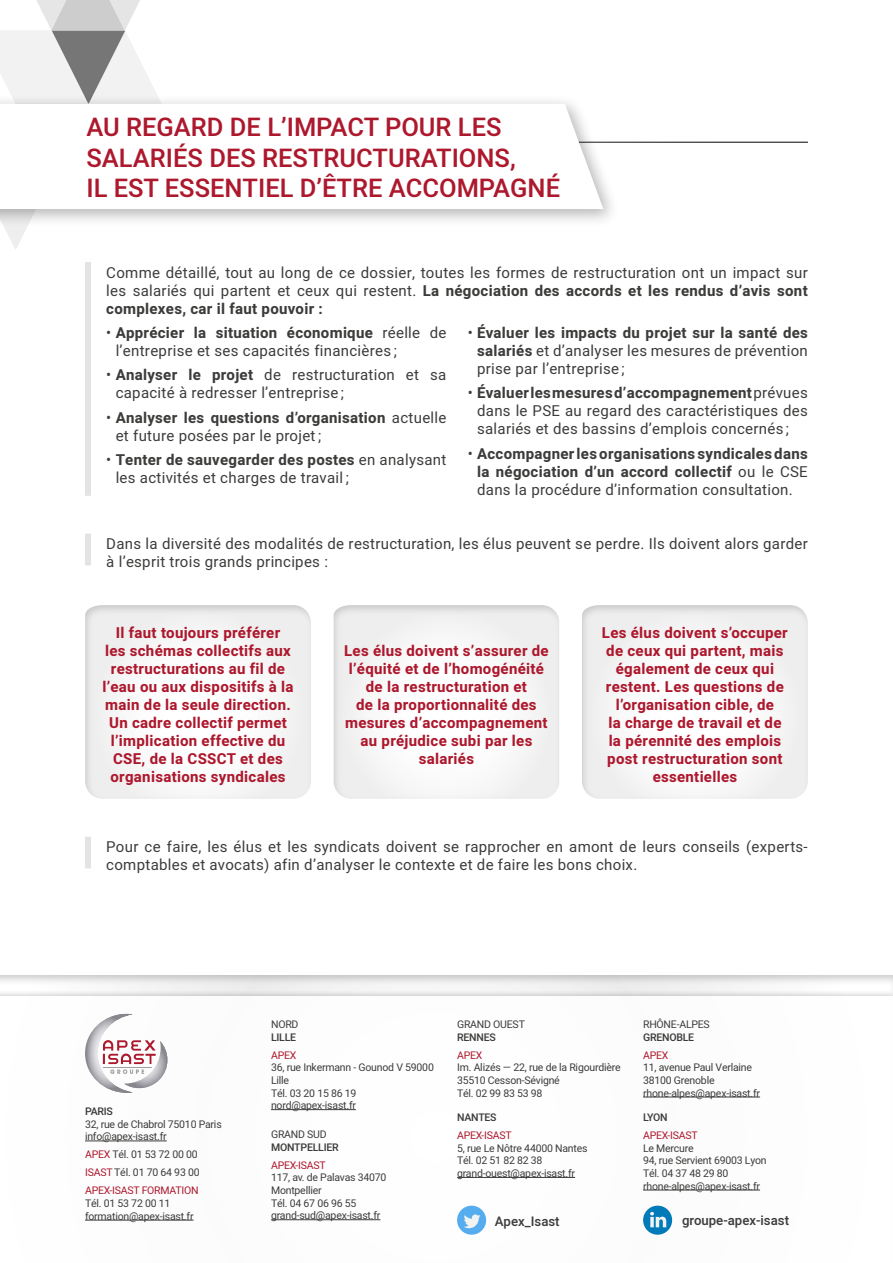
<style>
.page{position:relative;width:893px;height:1263px;background:#fff}
.page>*{position:absolute;margin:0;border:0;box-sizing:border-box;transform-origin:0 0}
.t1{font:500 25.5px/30.6px "Heebo";color:#ad182d}
.t2{font:15px/18px "Heebo";letter-spacing:.02em;color:#3c3c3b}
.t3{font:700 15px/18px "Heebo";letter-spacing:.02em;color:#ad182d;text-align:center}
.t4{font:700 15px/18px "Heebo";letter-spacing:.02em;color:#3c3c3b;text-align:justify}
.t5{font:500 13.2px "Heebo";color:#3c3c3b}
.t6{font:10.5px/12.6px "Heebo";letter-spacing:-.02em;color:#3c3c3b}
.t7{font:10.5px/18px "Heebo";letter-spacing:-.02em;color:#ac182d}
.t8{font:500 10.5px "Heebo";letter-spacing:-.02em;color:#3c3c3b}
.s1{font-weight:700}
.s2{font-weight:400}
.s3{color:#3c3c3b}
</style>
<div class="page">
<div style="left:85px;top:262px;width:6px;height:234px;background:#e3e3e3"></div>
<div style="left:85px;top:534px;width:6px;height:31px;background:#e3e3e3"></div>
<div style="left:85px;top:837px;width:6px;height:31px;background:#e3e3e3"></div>
<div style="left:72px;top:595px;width:251px;height:204px;background:#878787;opacity:.75"></div>
<div style="left:320px;top:595px;width:252px;height:204px;background:#878787;opacity:.75"></div>
<div style="left:568px;top:595px;width:251px;height:204px;background:#878787;opacity:.75"></div>
<svg style="left:0;top:0;width:156px;height:250px"></svg>
<div style="left:0;top:964px;width:893px;height:299px;background:#878787;opacity:.75"></div>
<div style="left:0;top:989px;width:893px;height:274px;background:#000;opacity:.18"></div>
<div style="left:0;top:996px;width:893px;height:267px;background:#fff"></div>
<hr style="left:85px;top:1141px;width:82px;height:1px;background:#3c3c3b">
<hr style="left:85px;top:1220px;width:109px;height:1px;background:#3c3c3b">
<hr style="left:271px;top:1109px;width:85px;height:1px;background:#3c3c3b">
<hr style="left:271px;top:1219px;width:109px;height:1px;background:#3c3c3b">
<hr style="left:457px;top:1177px;width:118px;height:1px;background:#3c3c3b">
<hr style="left:643px;top:1097px;width:117px;height:1px;background:#3c3c3b">
<hr style="left:643px;top:1190px;width:117px;height:1px;background:#3c3c3b">
<img style="left:156px;top:1041px;width:11px;height:42px">
<svg style="left:85px;top:1014px;width:71px;height:79px"></svg>
<div style="left:643px;top:1206px;width:29px;height:29px;background:#007ab9;border-radius:50%"></div>
<svg style="left:650px;top:1212px;width:16px;height:15px"></svg>
<div style="left:457px;top:1206px;width:29px;height:29px;background:#55acee;border-radius:50%"></div>
<svg style="left:464px;top:1214px;width:16px;height:14px"></svg>
<div style="left:0;top:94px;width:621px;height:134px;background:#000;opacity:.3"></div>
<svg style="left:0;top:104px;width:603px;height:105px"></svg>
<h1 class="t1" style="left:86px;top:112px;width:475px">AU REGARD DE L’IMPACT POUR LES<br>SALARIÉS DES RESTRUCTURATIONS,<br>IL EST ESSENTIEL D’ÊTRE ACCOMPAGNÉ</h1>
<p class="t2" style="left:106px;top:263px;width:703px;text-align:justify">Comme détaillé, tout au long de ce dossier, toutes les formes de restructuration ont un impact sur les salariés qui partent et ceux qui restent. <span class="s1">La négociation des accords et les rendus d’avis sont complexes, car il faut pouvoir :</span></p>
<p class="t2" style="left:116px;top:324px;width:332px;text-indent:-9px">• <span class="s1">Apprécier la situation économique</span> réelle de l’entreprise et ses capacités financières ;</p>
<p class="t2" style="left:116px;top:366px;width:332px;text-indent:-9px">• <span class="s1">Analyser le projet</span> de restructuration et sa capacité à redresser l’entreprise ;</p>
<p class="t2" style="left:116px;top:408px;width:332px;text-indent:-9px">• <span class="s1">Analyser les questions d’organisation</span> actuelle et future posées par le projet ;</p>
<p class="t2" style="left:116px;top:451px;width:332px;text-indent:-9px">• <span class="s1">Tenter de sauvegarder des postes</span> en analysant les activités et charges de travail ;</p>
<p class="t2" style="left:477px;top:324px;width:332px;text-align:justify;text-indent:-9px">• <span class="s1">Évaluer les impacts du projet sur la santé des salariés</span> et d’analyser les mesures de prévention prise par l’entreprise ;</p>
<p class="t2" style="left:477px;top:384px;width:332px;text-align:justify;text-indent:-9px">• <span class="s1">Évaluer les mesures d’accompagnement</span> prévues dans le PSE au regard des caractéristiques des salariés et des bassins d’emplois concernés ;</p>
<p class="t4" style="left:477px;top:445px;width:332px;text-indent:-9px"><span class="s2">•</span> Accompagner les organisations syndicales dans la négociation d’un accord collectif <span class="s2">ou le CSE dans la procédure d’information consultation.</span></p>
<p class="t2" style="left:106px;top:535px;width:703px">Dans la diversité des modalités de restructuration, les élus peuvent se perdre. Ils doivent alors garder à l’esprit trois grands principes :</p>
<p class="t3" style="left:102px;top:624px;width:193px">Il faut toujours préférer<br>les schémas collectifs aux restructurations au fil de l’eau ou aux dispositifs à la main de la seule direction.<br>Un cadre collectif permet l’implication effective du<br>CSE, de la CSSCT et des organisations syndicales</p>
<p class="t3" style="left:344px;top:642px;width:206px">Les élus doivent s’assurer de l’équité et de l’homogénéité de la restructuration et<br>de la proportionnalité des mesures d’accompagnement au préjudice subi par les salariés</p>
<p class="t3" style="left:602px;top:624px;width:187px">Les élus doivent s’occuper de ceux qui partent, mais également de ceux qui restent. Les questions de l’organisation cible, de<br>la charge de travail et de la pérennité des emplois post restructuration sont essentielles</p>
<p class="t2" style="left:106px;top:838px;width:702px">Pour ce faire, les élus et les syndicats doivent se rapprocher en amont de leurs conseils (experts&shy;comptables et avocats) afin d’analyser le contexte et de faire les bons choix.</p>
<p class="t8" style="left:85px;top:1104px;width:29px">PARIS</p>
<p class="t6" style="left:85px;top:1118px;width:138px">32, rue de Chabrol 75010 Paris info@apex-isast.fr</p>
<p class="t7" style="left:85px;top:1146px;width:116px">APEX <span class="s3">Tél. 01 53 72 00 00<br></span>ISAST <span class="s3">Tél. 01 70 64 93 00<br></span>APEX-ISAST FORMATION</p>
<p class="t6" style="left:85px;top:1197px;width:110px">Tél. 01 53 72 00 11 formation@apex-isast.fr</p>
<p class="t6" style="left:271px;top:1018px;width:29px">NORD</p>
<p class="t8" style="left:271px;top:1030px;width:27px">LILLE</p>
<p class="t7" style="left:271px;top:1046px;width:27px">APEX</p>
<p class="t6" style="left:271px;top:1061px;width:164px">36, rue Inkermann - Gounod V 59000<br>Lille<br>Tél. 03 20 15 86 19 nord@apex-isast.fr</p>
<p class="t6" style="left:271px;top:1128px;width:57px">GRAND SUD</p>
<p class="t8" style="left:271px;top:1140px;width:69px">MONTPELLIER</p>
<p class="t7" style="left:271px;top:1156px;width:56px">APEX-ISAST</p>
<p class="t6" style="left:271px;top:1171px;width:117px">117, av. de Palavas 34070<br>Montpellier<br>Tél. 04 67 06 96 55 grand-sud@apex-isast.fr</p>
<p class="t6" style="left:457px;top:1018px;width:69px">GRAND OUEST</p>
<p class="t8" style="left:457px;top:1030px;width:40px">RENNES</p>
<p class="t7" style="left:457px;top:1046px;width:27px">APEX</p>
<p class="t6" style="left:457px;top:1061px;width:165px">Im. Alizés — 22, rue de la Rigourdière<br>35510 Cesson-Sévigné<br>Tél. 02 99 83 53 98</p>
<p class="t8" style="left:457px;top:1110px;width:41px">NANTES</p>
<p class="t7" style="left:457px;top:1126px;width:56px">APEX-ISAST</p>
<p class="t6" style="left:457px;top:1142px;width:132px">5, rue Le Nôtre 44000 Nantes<br>Tél. 02 51 82 82 38 grand-ouest@apex-isast.fr</p>
<p class="t6" style="left:643px;top:1018px;width:68px">RHÔNE-ALPES</p>
<p class="t8" style="left:643px;top:1030px;width:53px">GRENOBLE</p>
<p class="t7" style="left:643px;top:1046px;width:27px">APEX</p>
<p class="t6" style="left:643px;top:1061px;width:118px">11, avenue Paul Verlaine<br>38100 Grenoble rhone-alpes@apex-isast.fr</p>
<p class="t8" style="left:643px;top:1110px;width:26px">LYON</p>
<p class="t7" style="left:643px;top:1126px;width:56px">APEX-ISAST</p>
<p class="t6" style="left:643px;top:1142px;width:125px">Le Mercure<br>94, rue Servient 69003 Lyon<br>Tél. 04 37 48 29 80 rhone-alpes@apex-isast.fr</p>
<p class="t5" style="left:495px;top:1212px;width:66px">Apex_Isast</p>
<p class="t5" style="left:682px;top:1211px;width:109px">groupe-apex-isast</p>
</div>
